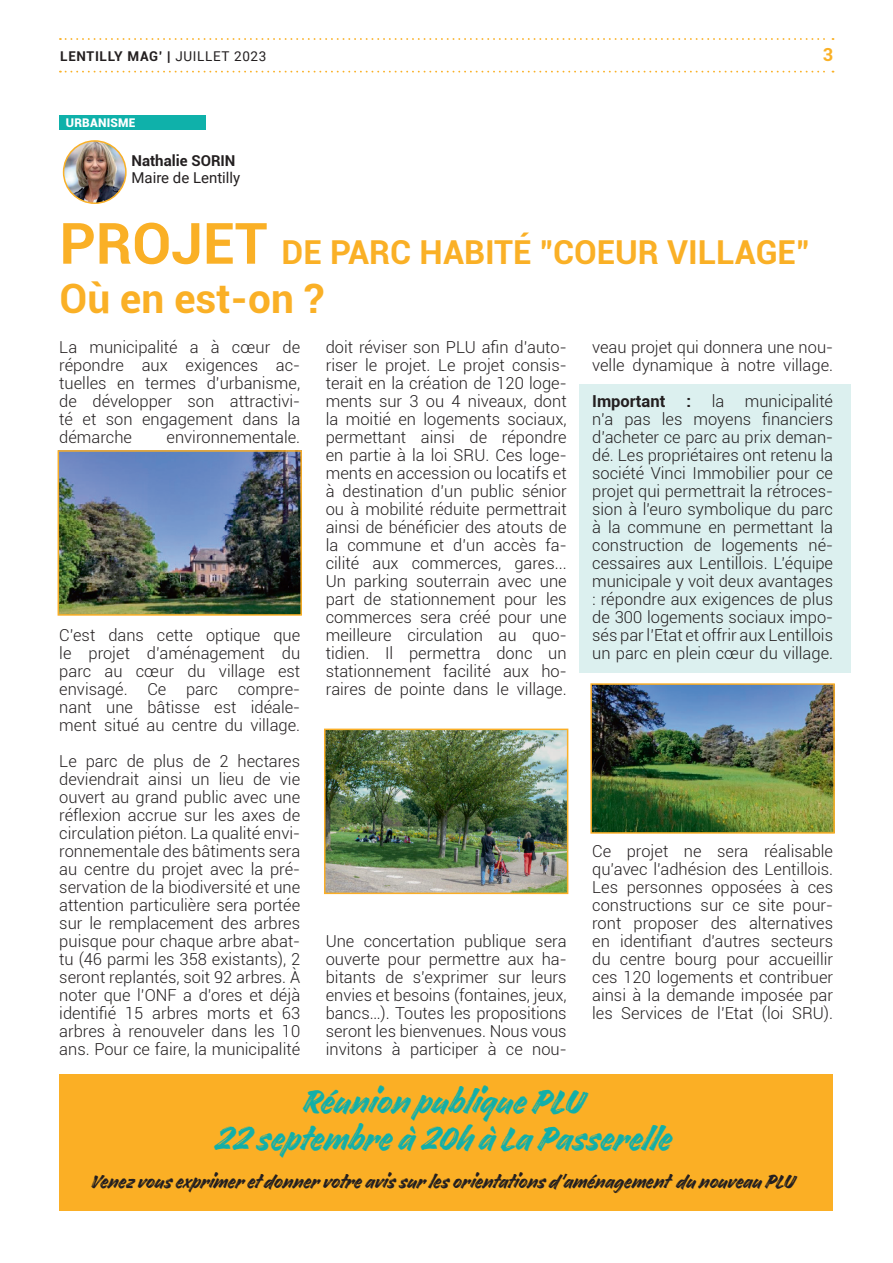
<style>
.page{position:relative;width:893px;height:1263px;background:#fff}
.page>*{position:absolute;margin:0;border:0;box-sizing:border-box;transform-origin:0 0}
.t1{font:700 40.5px "Roboto";color:#fab026}
.t2{font:39px "Handelson Two";color:#13afa8;scale:.96 1}
.t3{font:700 33px "Roboto";color:#fab026}
.t4{font:22.5px "Handelson Two";color:#231f20;scale:.96 1}
.t5{font:700 18px "Roboto";color:#fab127}
.t6{font:300 16.5px/18px "Roboto";color:#231f20;text-align:justify}
.t7{font:700 16.5px "Roboto";color:#231f20}
.t8{font:15px "Roboto";color:#231f20}
.t9{font:700 15px "Roboto";color:#231f20}
.t10{font:700 13.5px "Roboto";letter-spacing:.05em;color:#231f20}
.t11{font:900 12px "Roboto";letter-spacing:.02em;color:#fff}
.s1{font-weight:400}
.s2{font-size:57px}
</style>
<div class="page">
<svg style="left:60px;top:38px;width:773px;height:2px"></svg>
<svg style="left:60px;top:71px;width:773px;height:2px"></svg>
<div style="left:579px;top:385px;width:271px;height:288px;background:#dcf0ef"></div>
<div style="left:60px;top:115px;width:146px;height:15px;background:#0fb1aa"></div>
<img style="left:64px;top:141px;width:62px;height:62px;border-radius:31px">
<div style="left:63px;top:140px;width:64px;height:64px;border:2px solid #fab127;border-radius:50%"></div>
<img style="left:61px;top:453px;width:238px;height:160px">
<div style="left:58px;top:450px;width:244px;height:166px;border:2px solid #faae26"></div>
<img style="left:327px;top:731px;width:238px;height:160px">
<div style="left:324px;top:728px;width:244px;height:166px;border:2px solid #faae26"></div>
<img style="left:593px;top:686px;width:239px;height:145px">
<div style="left:590px;top:683px;width:245px;height:151px;border:2px solid #faae26"></div>
<div style="left:60px;top:1074px;width:773px;height:136px;background:#fbaf25"></div>
<p class="t10" style="left:60px;top:46px;width:208px">LENTILLY MAG’ | <span class="s1">JUILLET 2023</span></p>
<p class="t5" style="left:823px;top:41px;width:12px">3</p>
<p class="t11" style="left:66px;top:114px;width:71px">URBANISME</p>
<p class="t9" style="left:131px;top:150px;width:106px">Nathalie SORIN</p>
<p class="t8" style="left:131px;top:167px;width:110px">Maire de Lentilly</p>
<p class="t3" style="left:60px;top:229px;width:751px"><span class="s2">PROJET</span> DE PARC HABITÉ "COEUR VILLAGE"</p>
<p class="t1" style="left:60px;top:270px;width:266px">Où en est-on ?</p>
<p class="t6" style="left:59px;top:337px;width:242px">La municipalité a à cœur de répondre aux exigences ac&shy;tuelles en termes d’urbanisme, de développer son attractivi&shy;té et son engagement dans la démarche</p>
<p class="t6" style="left:167px;top:427px;width:135px">environnementale.</p>
<p class="t6" style="left:59px;top:625px;width:242px">C’est dans cette optique que le projet d’aménagement du parc au cœur du village est envisagé. Ce parc compre&shy;nant une bâtisse est idéale&shy;ment situé au centre du village.</p>
<p class="t6" style="left:59px;top:751px;width:242px">Le parc de plus de 2 hectares deviendrait ainsi un lieu de vie ouvert au grand public avec une réflexion accrue sur les axes de circulation piéton. La qualité envi&shy;ronnementale des bâtiments sera au centre du projet avec la pré&shy;servation de la biodiversité et une attention particulière sera portée sur le remplacement des arbres puisque pour chaque arbre abat&shy;tu (46 parmi les 358 existants), 2 seront replantés, soit 92 arbres. À noter que l’ONF a d’ores et déjà identifié 15 arbres morts et 63 arbres à renouveler dans les 10 ans. Pour ce faire, la municipalité</p>
<p class="t6" style="left:326px;top:337px;width:242px">doit réviser son PLU afin d’auto&shy;riser le projet. Le projet consis&shy;terait en la création de 120 loge&shy;ments sur 3 ou 4 niveaux, dont la moitié en logements sociaux, permettant ainsi de répondre en partie à la loi SRU. Ces loge&shy;ments en accession ou locatifs et à destination d’un public sénior ou à mobilité réduite permettrait ainsi de bénéficier des atouts de la commune et d’un accès fa&shy;cilité aux commerces, gares...</p>
<p class="t6" style="left:326px;top:571px;width:242px">Un parking souterrain avec une part de stationnement pour les commerces sera créé pour une meilleure circulation au quo&shy;tidien. Il permettra donc un stationnement facilité aux ho&shy;raires de pointe dans le village.</p>
<p class="t6" style="left:592px;top:337px;width:242px">veau projet qui donnera une nou&shy;velle dynamique à notre village.</p>
<p class="t7" style="left:592px;top:389px;width:75px">Important</p>
<p class="t7" style="left:686px;top:389px;width:6px">:</p>
<p class="t6" style="left:592px;top:391px;width:242px;text-indent:120px">la municipalité n’a pas les moyens financiers d’acheter ce parc au prix deman&shy;dé. Les propriétaires ont retenu la société Vinci Immobilier pour ce projet qui permettrait la rétroces&shy;sion à l'euro symbolique du parc à la commune en permettant la construction de logements né&shy;cessaires aux Lentillois. L’équipe municipale y voit deux avantages : répondre aux exigences de plus de 300 logements sociaux impo&shy;sés par l’Etat et offrir aux Lentillois un parc en plein cœur du village.</p>
<p class="t6" style="left:326px;top:931px;width:242px">Une concertation publique sera ouverte pour permettre aux ha&shy;bitants de s’exprimer sur leurs envies et besoins (fontaines, jeux, bancs…). Toutes les propositions seront les bienvenues. Nous vous invitons à participer à ce nou-</p>
<p class="t6" style="left:592px;top:841px;width:242px">Ce projet ne sera réalisable qu’avec l’adhésion des Lentillois.</p>
<p class="t6" style="left:592px;top:877px;width:242px">Les personnes opposées à ces constructions sur ce site pour&shy;ront proposer des alternatives en identifiant d'autres secteurs du centre bourg pour accueillir ces 120 logements et contribuer ainsi à la demande imposée par les Services de l’Etat (loi SRU).</p>
<p class="t2" style="left:302px;top:1080px;width:294px">Réunion publique PLU</p>
<p class="t2" style="left:213px;top:1117px;width:478px">22 septembre à 20h à La Passerelle</p>
<p class="t4" style="left:90px;top:1169px;width:735px">Venez vous exprimer et donner votre avis sur les orientations d'aménagement du nouveau PLU</p>
</div>
